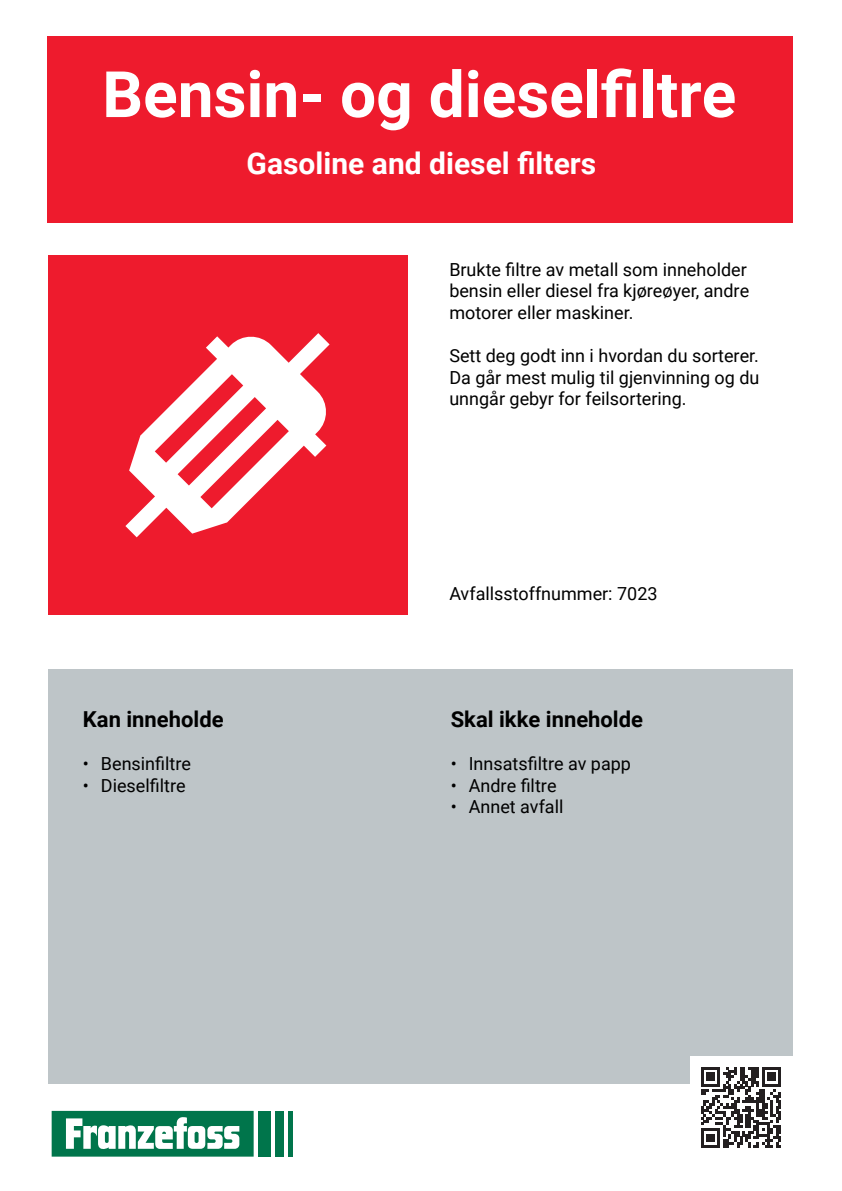
<style>
.page{position:relative;width:842px;height:1191px;background:#fff}
.page>*{position:absolute;margin:0;border:0;box-sizing:border-box;transform-origin:0 0}
.t1{font:700 64px "Roboto";color:#fff}
.t2{font:700 30px "Roboto";color:#fff}
.t3{font:700 22px "Roboto";color:#000}
.t4{font:18px/21.6px "Roboto";color:#000}
</style>
<div class="page">
<div style="left:48px;top:255px;width:359px;height:360px;background:#ee1b2d"></div>
<svg style="left:125px;top:333px;width:205px;height:204px"></svg>
<div style="left:48px;top:669px;width:744px;height:414px;background:#bec5c8"></div>
<svg style="left:52px;top:1110px;width:202px;height:46px"></svg>
<div style="left:258px;top:1110px;width:13px;height:46px;background:#00754b"></div>
<div style="left:275px;top:1110px;width:9px;height:46px;background:#00754b"></div>
<hr style="left:288px;top:1110px;width:4px;height:46px;background:#00754b">
<div style="left:690px;top:1056px;width:102px;height:102px;background:#fff"></div>
<svg style="left:701px;top:1067px;width:80px;height:80px"></svg>
<div style="left:47px;top:36px;width:745px;height:187px;background:#ee1b2d"></div>
<p class="t1" style="left:102px;top:49px;width:635px">Bensin- og dieselfiltre</p>
<p class="t2" style="left:247px;top:142px;width:351px">Gasoline and diesel filters</p>
<p class="t4" style="left:449px;top:258px;width:301px">Brukte filtre av metall som inneholder bensin eller diesel fra kjøreøyer, andre motorer eller maskiner.</p>
<p class="t4" style="left:449px;top:344px;width:312px;text-align:justify">Sett deg godt inn i hvordan du sorterer.<br>Da går mest mulig til gjenvinning og du unngår gebyr for feilsortering.</p>
<p class="t3" style="left:83px;top:704px;width:142px">Kan inneholde</p>
<p class="t4" style="left:83px;top:752px;width:110px">• Bensinfiltre</p>
<p class="t4" style="left:83px;top:774px;width:104px">• Dieselfiltre</p>
<p class="t4" style="left:449px;top:582px;width:210px">Avfallsstoffnummer: 7023</p>
<p class="t3" style="left:451px;top:704px;width:194px">Skal ikke inneholde</p>
<p class="t4" style="left:451px;top:752px;width:182px">• Innsatsfiltre av papp</p>
<p class="t4" style="left:451px;top:774px;width:107px">• Andre filtre</p>
<p class="t4" style="left:451px;top:795px;width:114px">• Annet avfall</p>
</div>
